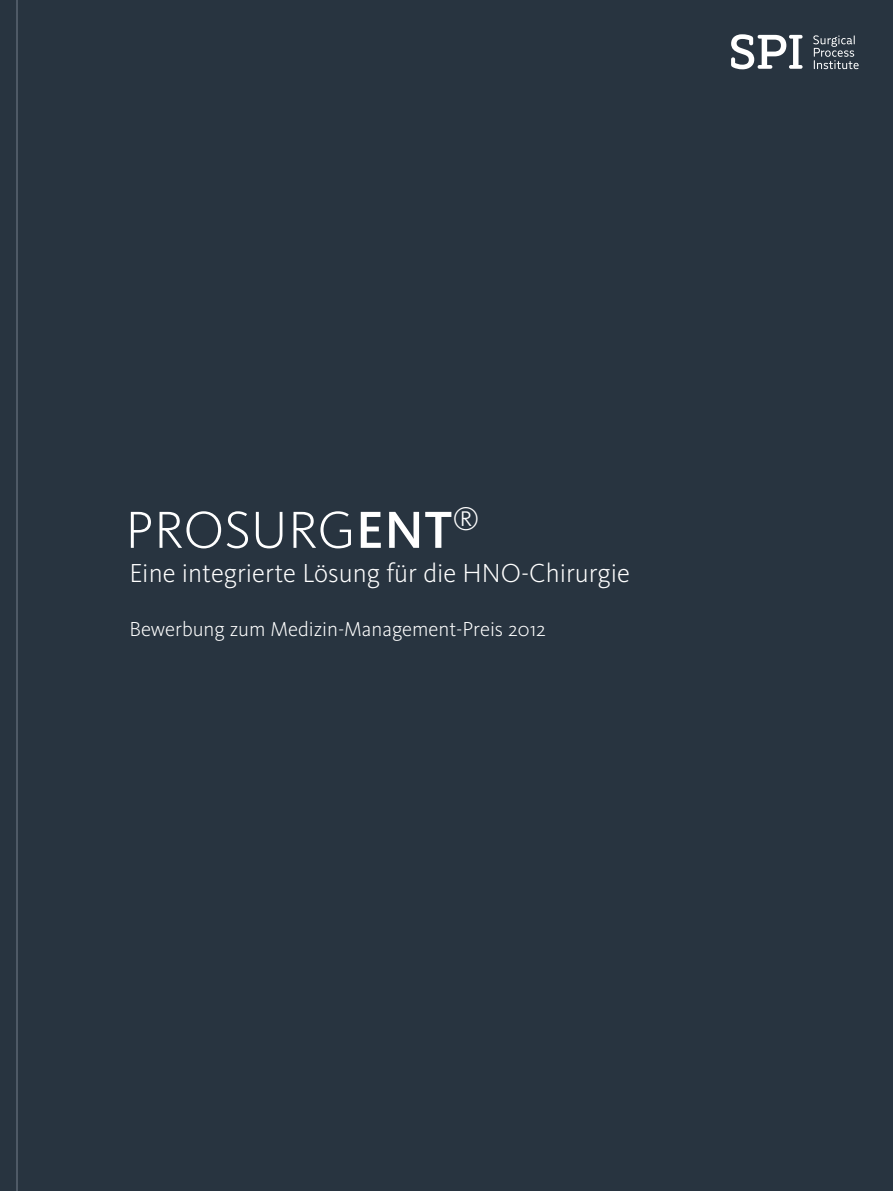
<style>
.page{position:relative;width:893px;height:1191px;background:#283440}
.page>*{position:absolute;margin:0;border:0;box-sizing:border-box;transform-origin:0 0}
.t1{font:300 54px "Kievit OT";color:#fff}
.t2{font:300 27px "Kievit OT";color:#fff}
.t3{font:300 21px "Kievit OT";color:#fff}
.s1{font-weight:500}
</style>
<div class="page">
<hr style="left:16px;top:0;width:2px;height:1191px;background:#5c6673">
<svg style="left:731px;top:34px;width:71px;height:35px"></svg>
<svg style="left:813px;top:35px;width:46px;height:34px"></svg>
<h1 class="t1" style="left:125px;top:500px;width:356px">ProSurg<span class="s1">ENT</span><sup>®</sup></h1>
<p class="t2" style="left:129px;top:558px;width:502px">Eine integrierte Lösung für die HNO-Chirurgie</p>
<p class="t3" style="left:129px;top:617px;width:418px">Bewerbung zum Medizin-Management-Preis 2012</p>
</div>
